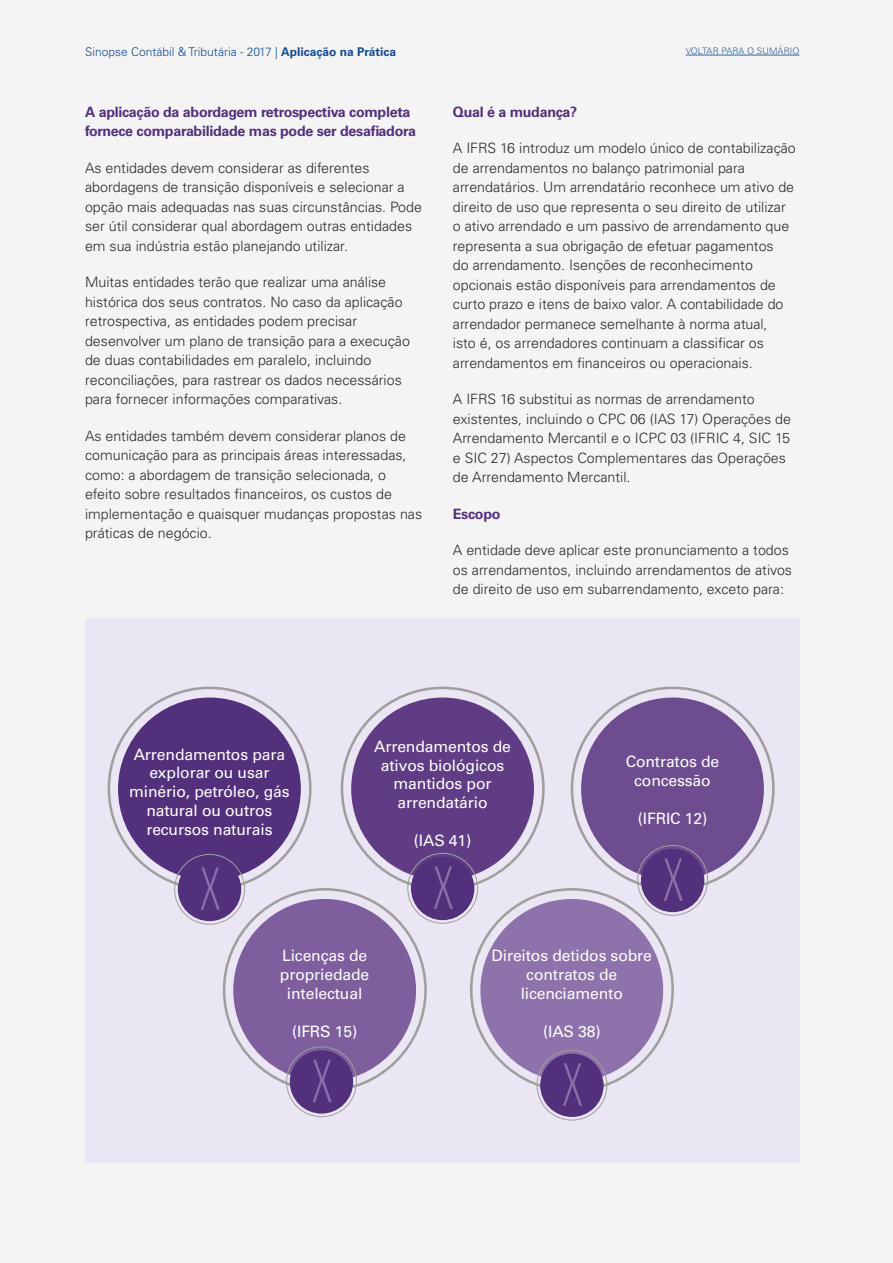
<style>
.page{position:relative;width:893px;height:1263px;background:#f4f4f4}
.page>*{position:absolute;margin:0;border:0;box-sizing:border-box;transform-origin:0 0}
.t1{font:300 62.55px "KPMG App";color:#8b6ea8}
.t2{font:15.75px/18.9px "Univers LT Std";letter-spacing:-.01em;color:#fff;text-align:center}
.t3{font:300 14.25px/19.5px "Univers LT Std";color:#2b2b2a}
.t4{font:700 14.25px/19.5px "Univers LT Std";letter-spacing:-.02em;color:#53307c}
.t5{font:300 12px "Univers LT Std";color:#134c92}
.t6{font:300 9px "Univers LT Std";letter-spacing:.01em;color:#31609e}
.s1{font-weight:700}
</style>
<div class="page">
<hr style="left:686px;top:55px;width:113px;height:1px;background:#31609e">
<div style="left:85px;top:619px;width:714px;height:544px;background:#eae6f3"></div>
<div style="left:118px;top:697px;width:183px;height:183px;background:#53307c;border-radius:50%"></div>
<div style="left:351px;top:697px;width:183px;height:183px;background:#603c85;border-radius:50%"></div>
<div style="left:581px;top:697px;width:183px;height:183px;background:#6e4c90;border-radius:50%"></div>
<div style="left:233px;top:899px;width:183px;height:183px;background:#7e5e9d;border-radius:50%"></div>
<div style="left:480px;top:899px;width:183px;height:183px;background:#8e72ab;border-radius:50%"></div>
<div style="left:178px;top:858px;width:63px;height:63px;background:#53307c;border-radius:50%"></div>
<div style="left:174px;top:854px;width:71px;height:71px;border:1px solid #9f9f9f;border-radius:50%"></div>
<div style="left:411px;top:857px;width:63px;height:63px;background:#53307c;border-radius:50%"></div>
<div style="left:407px;top:853px;width:71px;height:71px;border:1px solid #9f9f9f;border-radius:50%"></div>
<div style="left:290px;top:1050px;width:63px;height:63px;background:#53307c;border-radius:50%"></div>
<div style="left:286px;top:1046px;width:71px;height:71px;border:1px solid #9f9f9f;border-radius:50%"></div>
<div style="left:540px;top:1053px;width:64px;height:64px;background:#53307c;border-radius:50%"></div>
<div style="left:537px;top:1050px;width:70px;height:70px;border:1px solid #9f9f9f;border-radius:50%"></div>
<div style="left:641px;top:849px;width:63px;height:63px;background:#53307c;border-radius:50%"></div>
<div style="left:637px;top:845px;width:71px;height:71px;border:1px solid #9f9f9f;border-radius:50%"></div>
<p class="t5" style="left:85px;top:45px;width:313px">Sinopse Contábil &amp; Tributária - 2017 | <span class="s1">Aplicação na Prática</span></p>
<p class="t6" style="left:686px;top:46px;width:115px">VOLTAR PARA O SUMÁRIO</p>
<p class="t4" style="left:85px;top:102px;width:332px">A aplicação da abordagem retrospectiva completa fornece comparabilidade mas pode ser desafiadora</p>
<p class="t3" style="left:85px;top:158px;width:338px">As entidades devem considerar as diferentes abordagens de transição disponíveis e selecionar a opção mais adequadas nas suas circunstâncias. Pode ser útil considerar qual abordagem outras entidades em sua indústria estão planejando utilizar.</p>
<p class="t3" style="left:85px;top:272px;width:326px">Muitas entidades terão que realizar uma análise histórica dos seus contratos. No caso da aplicação retrospectiva, as entidades podem precisar desenvolver um plano de transição para a execução de duas contabilidades em paralelo, incluindo reconciliações, para rastrear os dados necessários para fornecer informações comparativas.</p>
<p class="t3" style="left:85px;top:426px;width:339px">As entidades também devem considerar planos de comunicação para as principais áreas interessadas, como: a abordagem de transição selecionada, o efeito sobre resultados financeiros, os custos de implementação e quaisquer mudanças propostas nas práticas de negócio.</p>
<p class="t4" style="left:453px;top:102px;width:126px">Qual é a mudança?</p>
<p class="t3" style="left:453px;top:138px;width:344px">A IFRS 16 introduz um modelo único de contabilização de arrendamentos no balanço patrimonial para arrendatários. Um arrendatário reconhece um ativo de direito de uso que representa o seu direito de utilizar o ativo arrendado e um passivo de arrendamento que representa a sua obrigação de efetuar pagamentos<br>do arrendamento. Isenções de reconhecimento opcionais estão disponíveis para arrendamentos de curto prazo e itens de baixo valor. A contabilidade do arrendador permanece semelhante à norma atual,<br>isto é, os arrendadores continuam a classificar os arrendamentos em financeiros ou operacionais.</p>
<p class="t3" style="left:453px;top:389px;width:340px">A IFRS 16 substitui as normas de arrendamento existentes, incluindo o CPC 06 (IAS 17) Operações de Arrendamento Mercantil e o ICPC 03 (IFRIC 4, SIC 15 e SIC 27) Aspectos Complementares das Operações de Arrendamento Mercantil.</p>
<p class="t4" style="left:453px;top:504px;width:49px">Escopo</p>
<p class="t3" style="left:453px;top:540px;width:341px">A entidade deve aplicar este pronunciamento a todos os arrendamentos, incluindo arrendamentos de ativos de direito de uso em subarrendamento, exceto para:</p>
<p class="t2" style="left:129px;top:745px;width:162px">Arrendamentos para explorar ou usar minério, petróleo, gás natural ou outros recursos naturais</p>
<p class="t2" style="left:374px;top:737px;width:138px">Arrendamentos de ativos biológicos mantidos por arrendatário</p>
<p class="t2" style="left:414px;top:831px;width:59px">(IAS 41)</p>
<h1 class="t1" style="left:199px;top:859px;width:23px">X</h1>
<h1 class="t1" style="left:433px;top:858px;width:23px">X</h1>
<p class="t2" style="left:626px;top:752px;width:95px">Contratos de concessão</p>
<p class="t2" style="left:638px;top:809px;width:71px">(IFRIC 12)</p>
<h1 class="t1" style="left:663px;top:850px;width:23px">X</h1>
<p class="t2" style="left:280px;top:946px;width:91px">Licenças de propriedade intelectual</p>
<p class="t2" style="left:292px;top:1021px;width:67px">(IFRS 15)</p>
<p class="t2" style="left:492px;top:946px;width:162px">Direitos detidos sobre contratos de licenciamento</p>
<p class="t2" style="left:543px;top:1021px;width:59px">(IAS 38)</p>
<h1 class="t1" style="left:311px;top:1051px;width:23px">X</h1>
<h1 class="t1" style="left:562px;top:1054px;width:23px">X</h1>
</div>
